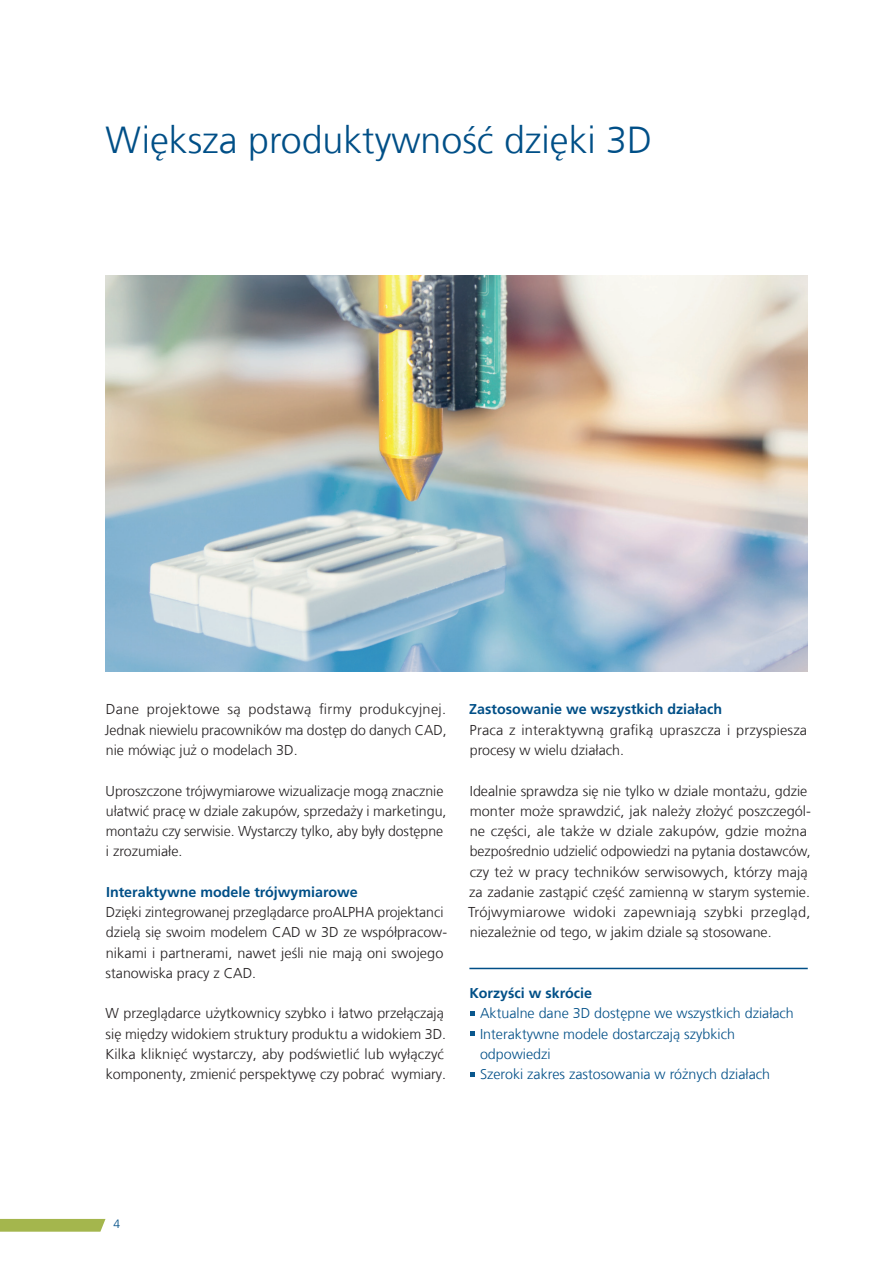
<style>
.page{position:relative;width:892px;height:1262px;background:#fff}
.page>*{position:absolute;margin:0;border:0;box-sizing:border-box;transform-origin:0 0}
.Headline_1{font:300 37.5px "Frutiger LT Com";color:#004f87}
.Fließtext{font:300 14.25px/20.2px "Frutiger LT Com";color:#231f20}
.Infobox_Bulletpoints{font:300 14.25px/20.2px "Frutiger LT Com";color:#004f87}
.Headline_2{font:700 14.25px "Frutiger LT Com";color:#004f87}
.InfoBox_Headline_Abs{font:700 14.25px "Frutiger LT Com";color:#004f87}
.t1{font:300 12px "Frutiger LT Com";color:#004f87}
</style>
<div class="page">
<hr style="left:469px;top:967px;width:338px;height:2px;background:#004f87">
<img style="left:105px;top:275px;width:702px;height:396px">
<svg style="left:0;top:1218px;width:105px;height:13px"></svg>
<svg style="left:470px;top:1011px;width:5px;height:4px"></svg>
<svg style="left:470px;top:1031px;width:5px;height:4px"></svg>
<svg style="left:470px;top:1072px;width:5px;height:4px"></svg>
<p class="Headline_1" style="left:105px;top:117px;width:548px">Większa produktywność dzięki 3D</p>
<p class="Fließtext" style="left:105px;top:699px;width:343px;text-align:justify">Dane projektowe są podstawą firmy produkcyjnej.<br>Jednak niewielu pracowników ma dostęp do danych CAD, nie mówiąc już o modelach 3D.</p>
<p class="Fließtext" style="left:106px;top:780px;width:342px">Uproszczone trójwymiarowe wizualizacje mogą znacznie ułatwić pracę w dziale zakupów, sprzedaży i marketingu, montażu czy serwisie. Wystarczy tylko, aby były dostępne i zrozumiałe.</p>
<p class="Headline_2" style="left:106px;top:882px;width:253px">Interaktywne modele trójwymiarowe</p>
<p class="Fließtext" style="left:106px;top:901px;width:343px">Dzięki zintegrowanej przeglądarce proALPHA projektanci dzielą się swoim modelem CAD w 3D ze współpracow&shy;nikami i partnerami, nawet jeśli nie mają oni swojego stanowiska pracy z CAD.</p>
<p class="Fließtext" style="left:105px;top:1002px;width:342px">W przeglądarce użytkownicy szybko i łatwo przełączają się między widokiem struktury produktu a widokiem 3D.<br>Kilka kliknięć wystarczy, aby podświetlić lub wyłączyć komponenty, zmienić perspektywę czy pobrać wymiary.</p>
<p class="Headline_2" style="left:469px;top:700px;width:254px">Zastosowanie we wszystkich działach</p>
<p class="Fließtext" style="left:469px;top:719px;width:339px">Praca z interaktywną grafiką upraszcza i przyspiesza procesy w wielu działach.</p>
<p class="Fließtext" style="left:468px;top:780px;width:344px">Idealnie sprawdza się nie tylko w dziale montażu, gdzie monter może sprawdzić, jak należy złożyć poszczegól&shy;ne części, ale także w dziale zakupów, gdzie można bezpośrednio udzielić odpowiedzi na pytania dostawców, czy też w pracy techników serwisowych, którzy mają za zadanie zastąpić część zamienną w starym systemie.<br>Trójwymiarowe widoki zapewniają szybki przegląd, niezależnie od tego, w jakim dziale są stosowane.</p>
<p class="InfoBox_Headline_Abs" style="left:469px;top:984px;width:124px">Korzyści w skrócie</p>
<p class="Infobox_Bulletpoints" style="left:480px;top:1002px;width:315px">Aktualne dane 3D dostępne we wszystkich działach</p>
<p class="Infobox_Bulletpoints" style="left:480px;top:1023px;width:256px">Interaktywne modele dostarczają szybkich odpowiedzi</p>
<p class="Infobox_Bulletpoints" style="left:480px;top:1063px;width:291px">Szeroki zakres zastosowania w różnych działach</p>
<p class="t1" style="left:113px;top:1216px;width:8px">4</p>
</div>
